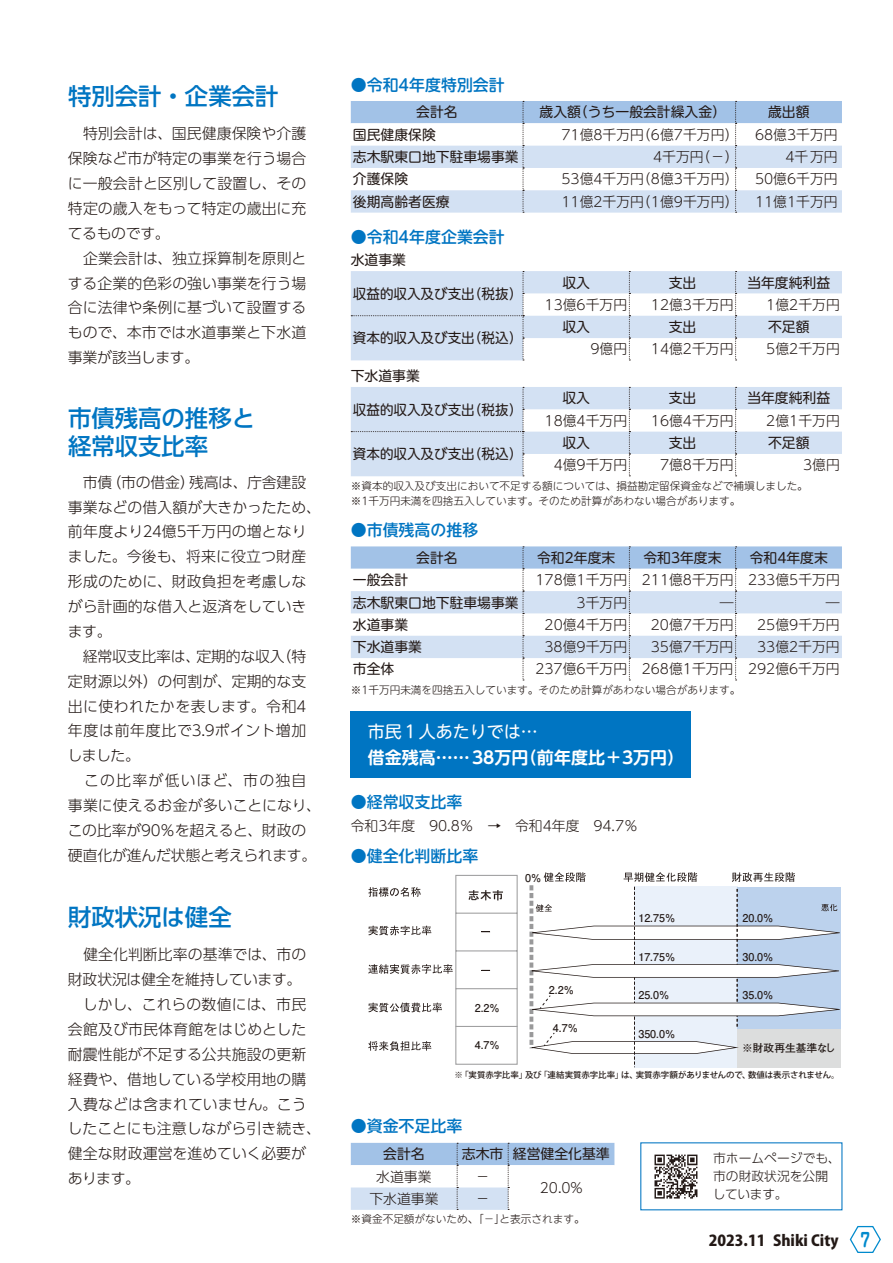
<style>
.page{position:relative;width:893px;height:1263px;background:#fff}
.page>*{position:absolute;margin:0;border:0;box-sizing:border-box;transform-origin:0 0}
.t1{font:500 23.4px/28.8px "UD Shin Go Pr 6 N";color:#0075c2}
.t2{font:700 16.95px "UD Shin M Go Pr 6 N De";color:#fff}
.t3{font:16.95px "UD Shin M Go Pr 6 N";color:#fff}
.t4{font:500 15.9px "UD Shin M Go Pr 6 N";color:#0075c2}
.t5{font:800 15px "Koz Go Pro";color:#231916}
.t6{font:300 14.85px/24.9px "UD Shin Go Pr 6 N";color:#231916}
.t7{font:300 13.8px "UD Shin M Go Pr 6 N";color:#231916}
.t8{font:13.8px "UD Shin M Go Pr 6 N";color:#231916}
.t9{font:300 13.8px "UD Shin Go Pro";color:#231916}
.t10{font:13.8px "UD Shin Go Pro";color:#231916}
.t11{font:300 12.75px/18.1px "UD Shin Go Pr 6 N";color:#231916}
.t12{font:10.8px "Futo Go B101 Pro Bold 90 pv RKSJ H";color:#231916}
.t13{font:300 10.65px/14.9px "UD Shin M Go Pr 6 N";color:#231916}
.t14{font:8.4px "Koz Go Pro Medium 90 pv RKSJ H";letter-spacing:-.015em;color:#231916}
.s1{font-family:"Jun 501 Pro";font-weight:700;font-size:19.2px;color:#008acd}
</style>
<div class="page">
<svg style="left:351px;top:101px;width:491px;height:112px"></svg>
<div style="left:351px;top:711px;width:340px;height:67px;background:#0075c2"></div>
<svg style="left:351px;top:271px;width:491px;height:90px"></svg>
<svg style="left:351px;top:387px;width:491px;height:89px"></svg>
<div style="left:737px;top:1029px;width:103px;height:39px;background:#dcdddd"></div>
<svg style="left:368px;top:874px;width:150px;height:191px"></svg>
<svg style="left:529px;top:872px;width:311px;height:195px"></svg>
<svg style="left:351px;top:1143px;width:263px;height:67px"></svg>
<img style="left:654px;top:1154px;width:44px;height:45px">
<svg style="left:351px;top:546px;width:491px;height:134px"></svg>
<svg style="left:849px;top:1225px;width:32px;height:28px"></svg>
<h1 class="t1" style="left:68px;top:81px;width:212px">特別会計・企業会計</h1>
<p class="t6" style="left:68px;top:121px;width:240px">　特別会計は、国民健康保険や介護保険など市が特定の事業を行う場合に一般会計と区別して設置し、その特定の歳入をもって特定の歳出に充てるものです。<br>　企業会計は、独立採算制を原則とする企業的色彩の強い事業を行う場合に法律や条例に基づいて設置するもので、本市では水道事業と下水道事業が該当します。</p>
<h1 class="t1" style="left:68px;top:403px;width:189px">市債残高の推移と経常収支比率</h1>
<p class="t6" style="left:68px;top:469px;width:255px">　市債（市の借金）残高は、庁舎建設事業などの借入額が大きかったため、前年度より24億5千万円の増となりました。今後も、将来に役立つ財産形成のために、財政負担を考慮しながら計画的な借入と返済をしていきます。<br>　経常収支比率は、定期的な収入（特定財源以外）の何割が、定期的な支出に使われたかを表します。令和4年度は前年度比で3.9ポイント増加しました。<br>　この比率が低いほど、市の独自事業に使えるお金が多いことになり、この比率が90％を超えると、財政の硬直化が進んだ状態と考えられます。</p>
<h1 class="t1" style="left:68px;top:902px;width:165px">財政状況は健全</h1>
<p class="t6" style="left:68px;top:942px;width:255px">　健全化判断比率の基準では、市の財政状況は健全を維持しています。<br>　しかし、これらの数値には、市民会館及び市民体育館をはじめとした耐震性能が不足する公共施設の更新経費や、借地している学校用地の購入費などは含まれていません。こうしたことにも注意しながら引き続き、健全な財政運営を進めていく必要があります。</p>
<p class="t4" style="left:351px;top:71px;width:156px">●令和4年度特別会計</p>
<p class="t8" style="left:416px;top:101px;width:43px">会計名</p>
<p class="t8" style="left:539px;top:101px;width:188px">歳入額（うち一般会計繰入金）</p>
<p class="t8" style="left:768px;top:101px;width:43px">歳出額</p>
<p class="t8" style="left:353px;top:123px;width:84px">国民健康保険</p>
<p class="t7" style="left:561px;top:123px;width:278px">71億8千万円（6億7千万円） 68億3千万円</p>
<p class="t8" style="left:353px;top:145px;width:167px">志木駅東口地下駐車場事業</p>
<p class="t7" style="left:653px;top:146px;width:87px">4千万円（－）</p>
<p class="t7" style="left:785px;top:146px;width:54px">4千 万円</p>
<p class="t8" style="left:353px;top:168px;width:57px">介護保険</p>
<p class="t7" style="left:561px;top:168px;width:278px">53億4千万円（8億3千万円） 50億6千万円</p>
<p class="t8" style="left:353px;top:190px;width:98px">後期高齢者医療</p>
<p class="t7" style="left:561px;top:190px;width:278px">11億2千万円（1億9千万円） 11億1千万円</p>
<p class="t4" style="left:351px;top:223px;width:156px">●令和4年度企業会計</p>
<p class="t8" style="left:351px;top:248px;width:57px">水道事業</p>
<p class="t8" style="left:353px;top:282px;width:171px">収益的収入及び支出（税抜）</p>
<p class="t8" style="left:353px;top:327px;width:171px">資本的収入及び支出（税込）</p>
<p class="t8" style="left:351px;top:364px;width:71px">下水道事業</p>
<p class="t8" style="left:353px;top:398px;width:171px">収益的収入及び支出（税抜）</p>
<p class="t8" style="left:353px;top:442px;width:171px">資本的収入及び支出（税込）</p>
<p class="t8" style="left:562px;top:271px;width:29px">収入</p>
<p class="t8" style="left:669px;top:271px;width:29px">支出</p>
<p class="t8" style="left:747px;top:271px;width:84px">当年度純利益</p>
<p class="t7" style="left:545px;top:293px;width:84px">13億6千万円</p>
<p class="t7" style="left:651px;top:293px;width:84px">12億3千万円</p>
<p class="t7" style="left:766px;top:293px;width:75px">1億2千万円</p>
<p class="t8" style="left:562px;top:315px;width:29px">収入</p>
<p class="t8" style="left:669px;top:315px;width:29px">支出</p>
<p class="t8" style="left:768px;top:315px;width:43px">不足額</p>
<p class="t7" style="left:590px;top:338px;width:38px">9億円</p>
<p class="t7" style="left:651px;top:338px;width:84px">14億2千万円</p>
<p class="t7" style="left:766px;top:338px;width:75px">5億2千万円</p>
<p class="t8" style="left:562px;top:387px;width:29px">収入</p>
<p class="t8" style="left:669px;top:387px;width:29px">支出</p>
<p class="t8" style="left:747px;top:387px;width:84px">当年度純利益</p>
<p class="t7" style="left:545px;top:409px;width:84px">18億4千万円</p>
<p class="t7" style="left:651px;top:409px;width:84px">16億4千万円</p>
<p class="t7" style="left:766px;top:409px;width:75px">2億1千万円</p>
<p class="t8" style="left:562px;top:431px;width:29px">収入</p>
<p class="t8" style="left:669px;top:431px;width:29px">支出</p>
<p class="t8" style="left:768px;top:431px;width:43px">不足額</p>
<p class="t7" style="left:554px;top:454px;width:75px">4億9千万円</p>
<p class="t7" style="left:660px;top:454px;width:75px">7億8千万円</p>
<p class="t7" style="left:803px;top:454px;width:38px">3億円</p>
<p class="t13" style="left:351px;top:478px;width:459px">※資本的収入及び支出において不足する額については、損益勘定留保資金などで補塡しました。※1千万円未満を四捨五入しています。そのため計算があわない場合があります。</p>
<p class="t4" style="left:351px;top:517px;width:129px">●市債残高の推移</p>
<p class="t8" style="left:416px;top:546px;width:43px">会計名</p>
<p class="t8" style="left:537px;top:546px;width:80px">令和2年度末</p>
<p class="t8" style="left:643px;top:546px;width:80px">令和3年度末</p>
<p class="t8" style="left:750px;top:546px;width:80px">令和4年度末</p>
<p class="t8" style="left:353px;top:568px;width:57px">一般会計</p>
<p class="t7" style="left:535px;top:569px;width:306px">178億1千万円 211億8千万円 233億5千万円</p>
<p class="t8" style="left:353px;top:591px;width:167px">志木駅東口地下駐車場事業</p>
<p class="t7" style="left:577px;top:591px;width:52px">3千万円</p>
<p class="t7" style="left:720px;top:591px;width:15px">―</p>
<p class="t7" style="left:826px;top:591px;width:15px">―</p>
<p class="t8" style="left:353px;top:613px;width:57px">水道事業</p>
<p class="t7" style="left:544px;top:613px;width:84px">20億4千万円</p>
<p class="t7" style="left:651px;top:613px;width:84px">20億7千万円</p>
<p class="t7" style="left:757px;top:613px;width:84px">25億9千万円</p>
<p class="t8" style="left:353px;top:635px;width:71px">下水道事業</p>
<p class="t7" style="left:544px;top:636px;width:84px">38億9千万円</p>
<p class="t7" style="left:651px;top:636px;width:84px">35億7千万円</p>
<p class="t7" style="left:757px;top:636px;width:84px">33億2千万円</p>
<p class="t8" style="left:353px;top:658px;width:43px">市全体</p>
<p class="t7" style="left:535px;top:658px;width:306px">237億6千万円 268億1千万円 292億6千万円</p>
<p class="t13" style="left:351px;top:682px;width:391px">※1千万円未満を四捨五入しています。そのため計算があわない場合があります。</p>
<p class="t3" style="left:368px;top:718px;width:172px">市民１人あたりでは…</p>
<p class="t2" style="left:368px;top:743px;width:318px">借金残高……38万円（前年度比＋3万円）</p>
<p class="t4" style="left:351px;top:789px;width:113px">●経常収支比率</p>
<p class="t7" style="left:351px;top:814px;width:289px">令和3年度　90.8％　→　令和4年度　94.7％</p>
<p class="t4" style="left:351px;top:843px;width:129px">●健全化判断比率</p>
<p class="t12" style="left:525px;top:869px;width:18px">0%</p>
<p class="t12" style="left:638px;top:909px;width:38px">12.75%</p>
<p class="t12" style="left:638px;top:948px;width:38px">17.75%</p>
<p class="t12" style="left:638px;top:986px;width:32px">25.0%</p>
<p class="t12" style="left:742px;top:909px;width:32px">20.0%</p>
<p class="t12" style="left:742px;top:948px;width:32px">30.0%</p>
<p class="t12" style="left:742px;top:986px;width:32px">35.0%</p>
<p class="t12" style="left:549px;top:982px;width:26px">2.2%</p>
<p class="t12" style="left:553px;top:1019px;width:26px">4.7%</p>
<p class="t12" style="left:475px;top:1000px;width:26px">2.2%</p>
<p class="t12" style="left:475px;top:1036px;width:26px">4.7%</p>
<p class="t12" style="left:638px;top:1025px;width:38px">350.0%</p>
<p class="t14" style="left:454px;top:1070px;width:387px">※「実質赤字比率」及び「連結実質赤字比率」は、実質赤字額がありませんので、数値は表示されません。</p>
<p class="t12" style="left:742px;top:1039px;width:95px">※財政再生基準なし</p>
<p class="t4" style="left:351px;top:1113px;width:113px">●資金不足比率</p>
<p class="t10" style="left:383px;top:1143px;width:43px">会計名</p>
<p class="t10" style="left:462px;top:1143px;width:149px">志木市 経営健全化基準</p>
<p class="t9" style="left:376px;top:1165px;width:57px">水道事業</p>
<p class="t9" style="left:476px;top:1165px;width:15px">－</p>
<p class="t9" style="left:540px;top:1176px;width:45px">20.0%</p>
<p class="t9" style="left:369px;top:1187px;width:71px">下水道事業</p>
<p class="t9" style="left:476px;top:1187px;width:15px">－</p>
<p class="t13" style="left:351px;top:1211px;width:235px">※資金不足額がないため、「－」と表示されます。</p>
<p class="t11" style="left:713px;top:1149px;width:129px">市ホームページでも、市の財政状況を公開しています。</p>
<p class="t5" style="left:709px;top:1231px;width:163px">2023.11 Shiki City <span class="s1">7</span></p>
</div>
